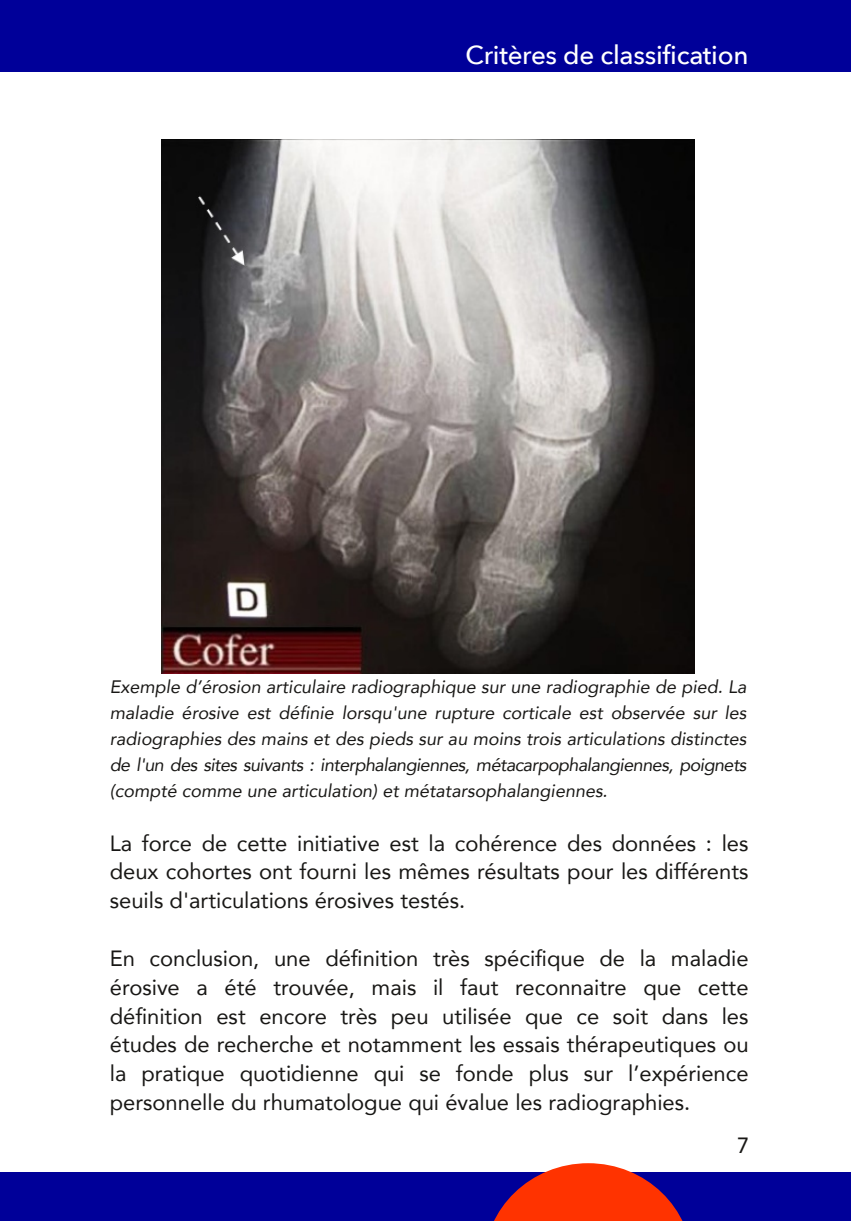
<style>
.page{position:relative;width:851px;height:1221px;background:#fff}
.page>*{position:absolute;margin:0;border:0;box-sizing:border-box;transform-origin:0 0}
.t1{font:500 26px "Avenir Next";letter-spacing:-.01em;color:#fff}
.t2{font:22px/28.8px "Avenir";color:#181715;text-align:justify}
.t3{font:italic 18px/26px "Avenir";letter-spacing:.005em;color:#181715;text-align:justify}
</style>
<div class="page">
<div style="left:0;top:0;width:851px;height:72px;background:#009"></div>
<div style="left:0;top:1172px;width:851px;height:49px;background:#009"></div>
<svg style="left:494px;top:1163px;width:189px;height:58px"></svg>
<img style="left:161px;top:140px;width:534px;height:534px">
<p class="t1" style="left:465px;top:38px;width:284px">Critères de classification</p>
<p class="t3" style="left:110px;top:674px;width:638px">Exemple d’érosion articulaire radiographique sur une radiographie de pied. La maladie érosive est définie lorsqu'une rupture corticale est observée sur les radiographies des mains et des pieds sur au moins trois articulations distinctes de l'un des sites suivants : interphalangiennes, métacarpophalangiennes, poignets (compté comme une articulation) et métatarsophalangiennes.</p>
<p class="t2" style="left:110px;top:829px;width:640px">La force de cette initiative est la cohérence des données : les deux cohortes ont fourni les mêmes résultats pour les différents seuils d'articulations érosives testés.</p>
<p class="t2" style="left:110px;top:944px;width:640px">En conclusion, une définition très spécifique de la maladie érosive a été trouvée, mais il faut reconnaitre que cette définition est encore très peu utilisée que ce soit dans les études de recherche et notamment les essais thérapeutiques ou la pratique quotidienne qui se fonde plus sur l’expérience personnelle du rhumatologue qui évalue les radiographies.</p>
<p class="t2" style="left:737px;top:1131px;width:14px">7</p>
</div>
